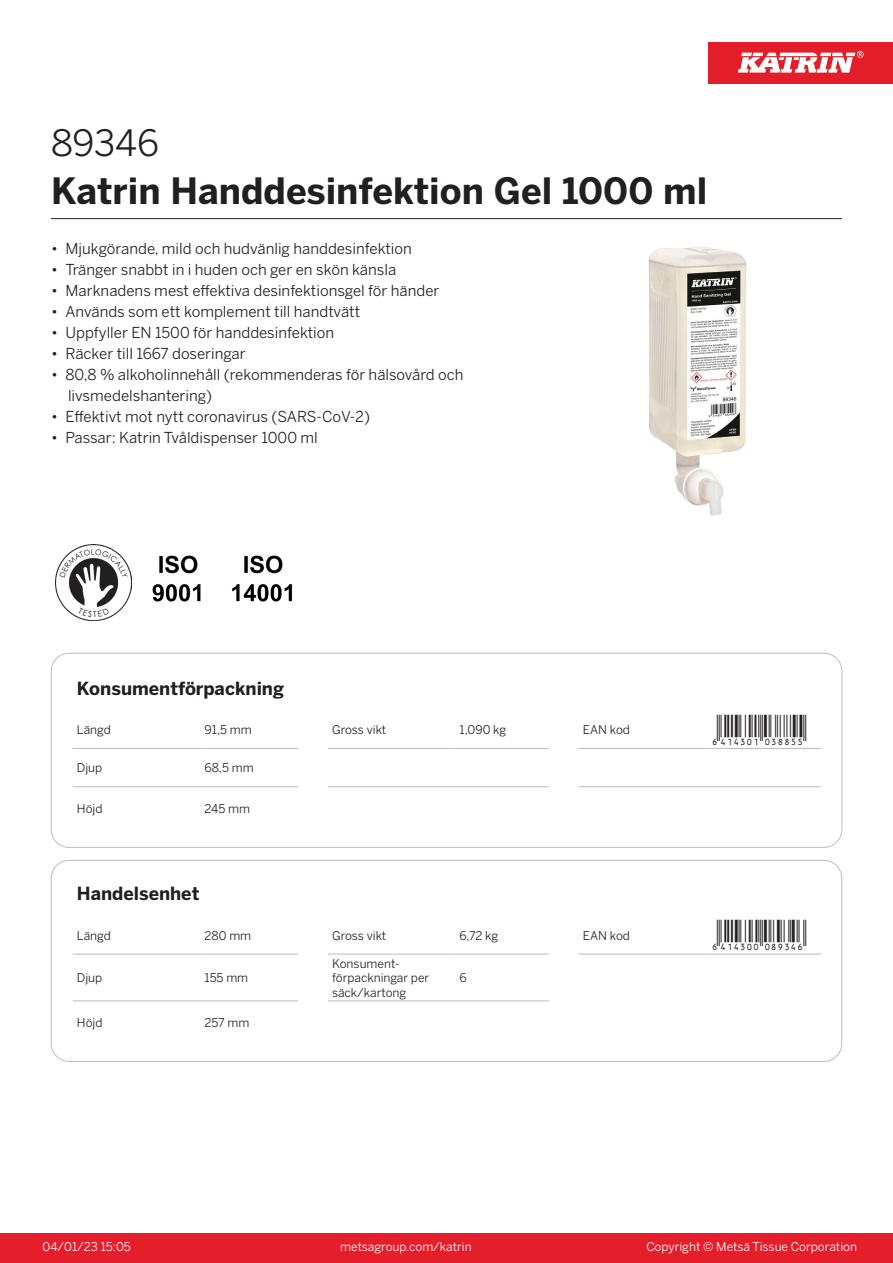
<style>
.page{position:relative;width:893px;height:1263px;background:#fff}
.page>*{position:absolute;margin:0;border:0;box-sizing:border-box;transform-origin:0 0}
.Product_Name{font:700 36px "Benton Sans";color:#231f20}
.External_material_co{font:36px "Benton Sans";letter-spacing:-.005em;color:#231f20}
.T_EAN{font:30px "Viisas EAN Matala";color:#231f20}
.T_TableHeader{font:700 18px "Benton Sans";color:#231f20}
.MarketingBullets{font:15px/21px "Benton Sans";color:#231f20}
.T_TableBody{font:12px/14.4px "Benton Sans";color:#231f20}
.t1{font:12px "Benton Sans";color:#fff}
</style>
<div class="page">
<div style="left:0;top:1233px;width:893px;height:30px;background:#e41e2b"></div>
<div style="left:708px;top:43px;width:185px;height:41px;background:#e31e28"></div>
<svg style="left:738px;top:51px;width:126px;height:22px"></svg>
<hr style="left:73px;top:748px;width:127px;height:1px;background:#bcbdc0">
<hr style="left:200px;top:748px;width:98px;height:1px;background:#bcbdc0">
<hr style="left:328px;top:748px;width:127px;height:1px;background:#bcbdc0">
<hr style="left:455px;top:748px;width:94px;height:1px;background:#bcbdc0">
<hr style="left:579px;top:748px;width:127px;height:1px;background:#bcbdc0">
<hr style="left:706px;top:748px;width:115px;height:1px;background:#bcbdc0">
<hr style="left:73px;top:786px;width:127px;height:1px;background:#bcbdc0">
<hr style="left:200px;top:786px;width:98px;height:1px;background:#bcbdc0">
<hr style="left:328px;top:786px;width:127px;height:1px;background:#bcbdc0">
<hr style="left:455px;top:786px;width:94px;height:1px;background:#bcbdc0">
<hr style="left:579px;top:786px;width:127px;height:1px;background:#bcbdc0">
<hr style="left:706px;top:786px;width:115px;height:1px;background:#bcbdc0">
<div style="left:51px;top:653px;width:791px;height:194px;border:1px solid #bcbdc0;border-radius:18px"></div>
<hr style="left:73px;top:954px;width:127px;height:1px;background:#bcbdc0">
<hr style="left:200px;top:954px;width:98px;height:1px;background:#bcbdc0">
<hr style="left:328px;top:954px;width:127px;height:1px;background:#bcbdc0">
<hr style="left:455px;top:954px;width:94px;height:1px;background:#bcbdc0">
<hr style="left:579px;top:954px;width:127px;height:1px;background:#bcbdc0">
<hr style="left:706px;top:954px;width:115px;height:1px;background:#bcbdc0">
<hr style="left:73px;top:1000px;width:127px;height:1px;background:#bcbdc0">
<hr style="left:200px;top:1000px;width:98px;height:1px;background:#bcbdc0">
<hr style="left:328px;top:1000px;width:127px;height:1px;background:#bcbdc0">
<hr style="left:455px;top:1000px;width:94px;height:1px;background:#bcbdc0">
<div style="left:51px;top:860px;width:791px;height:202px;border:1px solid #bcbdc0;border-radius:18px"></div>
<img style="left:648px;top:247px;width:99px;height:269px">
<img style="left:55px;top:544px;width:77px;height:77px">
<img style="left:152px;top:555px;width:49px;height:47px">
<img style="left:232px;top:555px;width:61px;height:47px">
<hr style="left:51px;top:218px;width:791px;height:1px;background:#231f20">
<p class="External_material_co" style="left:51px;top:121px;width:110px">89346</p>
<p class="Product_Name" style="left:51px;top:168px;width:658px">Katrin Handdesinfektion Gel 1000 ml</p>
<p class="MarketingBullets" style="left:51px;top:238px;width:362px">• Mjukgörande, mild och hudvänlig handdesinfektion</p>
<p class="MarketingBullets" style="left:51px;top:259px;width:347px">• Tränger snabbt in i huden och ger en skön känsla</p>
<p class="MarketingBullets" style="left:51px;top:280px;width:390px">• Marknadens mest effektiva desinfektionsgel för händer</p>
<p class="MarketingBullets" style="left:51px;top:301px;width:311px">• Används som ett komplement till handtvätt</p>
<p class="MarketingBullets" style="left:51px;top:322px;width:285px">• Uppfyller EN 1500 för handdesinfektion</p>
<p class="MarketingBullets" style="left:51px;top:343px;width:196px">• Räcker till 1667 doseringar</p>
<p class="MarketingBullets" style="left:68px;top:364px;width:397px;text-indent:-17px">• 80,8 % alkoholinnehåll (rekommenderas för hälsovård och livsmedelshantering)</p>
<p class="MarketingBullets" style="left:51px;top:406px;width:320px">• Effektivt mot nytt coronavirus (SARS-CoV-2)</p>
<p class="MarketingBullets" style="left:51px;top:427px;width:268px">• Passar: Katrin Tvåldispenser 1000 ml</p>
<p class="T_TableHeader" style="left:77px;top:677px;width:209px">Konsumentförpackning</p>
<p class="T_TableBody" style="left:77px;top:722px;width:35px">Längd</p>
<p class="T_TableBody" style="left:204px;top:722px;width:49px">91,5 mm</p>
<p class="T_TableBody" style="left:332px;top:722px;width:56px">Gross vikt</p>
<p class="T_TableBody" style="left:460px;top:722px;width:48px">1,090 kg</p>
<p class="T_TableBody" style="left:583px;top:722px;width:49px">EAN kod</p>
<p class="T_EAN" style="left:710px;top:714px;width:97px">*6414301038855*</p>
<p class="T_TableBody" style="left:77px;top:761px;width:27px">Djup</p>
<p class="T_TableBody" style="left:204px;top:761px;width:51px">68,5 mm</p>
<p class="T_TableBody" style="left:77px;top:801px;width:27px">Höjd</p>
<p class="T_TableBody" style="left:204px;top:801px;width:47px">245 mm</p>
<p class="T_TableHeader" style="left:77px;top:882px;width:124px">Handelsenhet</p>
<p class="T_TableBody" style="left:77px;top:928px;width:35px">Längd</p>
<p class="T_TableBody" style="left:204px;top:928px;width:48px">280 mm</p>
<p class="T_TableBody" style="left:332px;top:928px;width:56px">Gross vikt</p>
<p class="T_TableBody" style="left:460px;top:928px;width:40px">6,72 kg</p>
<p class="T_TableBody" style="left:583px;top:928px;width:49px">EAN kod</p>
<p class="T_EAN" style="left:710px;top:919px;width:97px">*6414300089346*</p>
<p class="T_TableBody" style="left:77px;top:971px;width:27px">Djup</p>
<p class="T_TableBody" style="left:204px;top:971px;width:45px">155 mm</p>
<p class="T_TableBody" style="left:332px;top:956px;width:99px">Konsument&shy;förpackningar per säck/kartong</p>
<p class="T_TableBody" style="left:460px;top:971px;width:9px">6</p>
<p class="T_TableBody" style="left:77px;top:1015px;width:27px">Höjd</p>
<p class="T_TableBody" style="left:204px;top:1015px;width:46px">257 mm</p>
<p class="t1" style="left:43px;top:1239px;width:90px">04/01/23 15:05</p>
<p class="t1" style="left:340px;top:1239px;width:133px">metsagroup.com/katrin</p>
<p class="t1" style="left:646px;top:1239px;width:212px">Copyright © Metsä Tissue Corporation</p>
</div>
